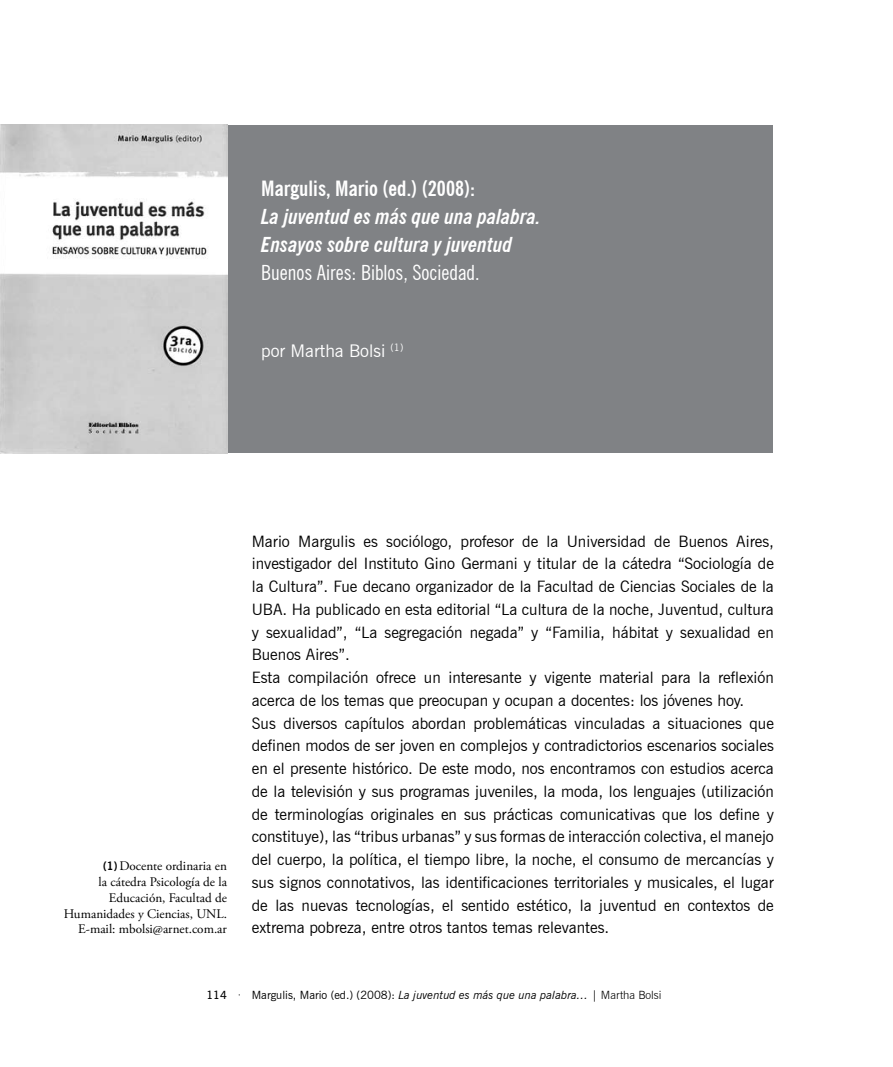
<style>
.page{position:relative;width:893px;height:1067px;background:#fff}
.page>*{position:absolute;margin:0;border:0;box-sizing:border-box;transform-origin:0 0}
.t1{font:italic 700 condensed 21px/28px "News Gothic BT";color:#fff}
.t2{font:condensed 21px "News Gothic BT";color:#fff}
.t3{font:700 condensed 21px "News Gothic BT";color:#fff}
.t4{font:17.5px "News Gothic BT";color:#fff}
.t5{font:15.75px/22.8px "News Gothic BT";color:#000}
.t6{font:13.12px/15.8px "Adobe Garamond Pro";color:#000;text-align:right}
.t7{font:italic 11.38px "News Gothic BT";color:#000}
.t8{font:600 11.38px "News Gothic BT";color:#000}
.s1{font-family:"News Gothic BT";font-weight:700;font-size:11.38px}
.s2{font-weight:300}
.s3{font-style:normal}
.s4{font-weight:300;font-style:normal}
</style>
<div class="page">
<div style="left:70px;top:125px;width:703px;height:328px;background:#808285"></div>
<img style="left:0;top:125px;width:227px;height:328px">
<h1 class="t3" style="left:261px;top:175px;width:215px">Margulis, Mario (ed.) (2008):</h1>
<h1 class="t1" style="left:261px;top:202px;width:281px">La juventud es más que una palabra.<br>Ensayos sobre cultura y juventud</h1>
<h1 class="t2" style="left:261px;top:260px;width:220px">Buenos Aires: Biblos, Sociedad.</h1>
<p class="t4" style="left:261px;top:340px;width:144px">por Martha Bolsi <sup>(1)</sup></p>
<p class="t6" style="left:64px;top:858px;width:165px"><span class="s1">(1)</span> Docente ordinaria en<br>la cátedra Psicología de la<br>Educación, Facultad de<br>Humanidades y Ciencias, UNL.<br>E-mail: mbolsi@arnet.com.ar</p>
<p class="t5" style="left:252px;top:529px;width:524px">Mario Margulis es sociólogo, profesor de la Universidad de Buenos Aires, investigador del Instituto Gino Germani y titular de la cátedra “Sociología de la Cultura”. Fue decano organizador de la Facultad de Ciencias Sociales de la UBA. Ha publicado en esta editorial “La cultura de la noche, Juventud, cultura y sexualidad”, “La segregación negada” y “Familia, hábitat y sexualidad en Buenos Aires”.<br>Esta compilación ofrece un interesante y vigente material para la reflexión acerca de los temas que preocupan y ocupan a docentes: los jóvenes hoy.<br>Sus diversos capítulos abordan problemáticas vinculadas a situaciones que definen modos de ser joven en complejos y contradictorios escenarios sociales en el presente histórico. De este modo, nos encontramos con estudios acerca de la televisión y sus programas juveniles, la moda, los lenguajes (utilización de terminologías originales en sus prácticas comunicativas que los define y constituye), las “tribus urbanas” y sus formas de interacción colectiva, el manejo del cuerpo, la política, el tiempo libre, la noche, el consumo de mercancías y sus signos connotativos, las identificaciones territoriales y musicales, el lugar de las nuevas tecnologías, el sentido estético, la juventud en contextos de extrema pobreza, entre otros tantos temas relevantes.</p>
<p class="t8" style="left:206px;top:988px;width:36px">114 <span class="s2">·</span></p>
<p class="t7" style="left:252px;top:988px;width:411px"><span class="s3">Margulis, Mario (ed.) (2008):</span> La juventud es más que una palabra… <span class="s3">|</span> <span class="s4">Martha Bolsi</span></p>
</div>
